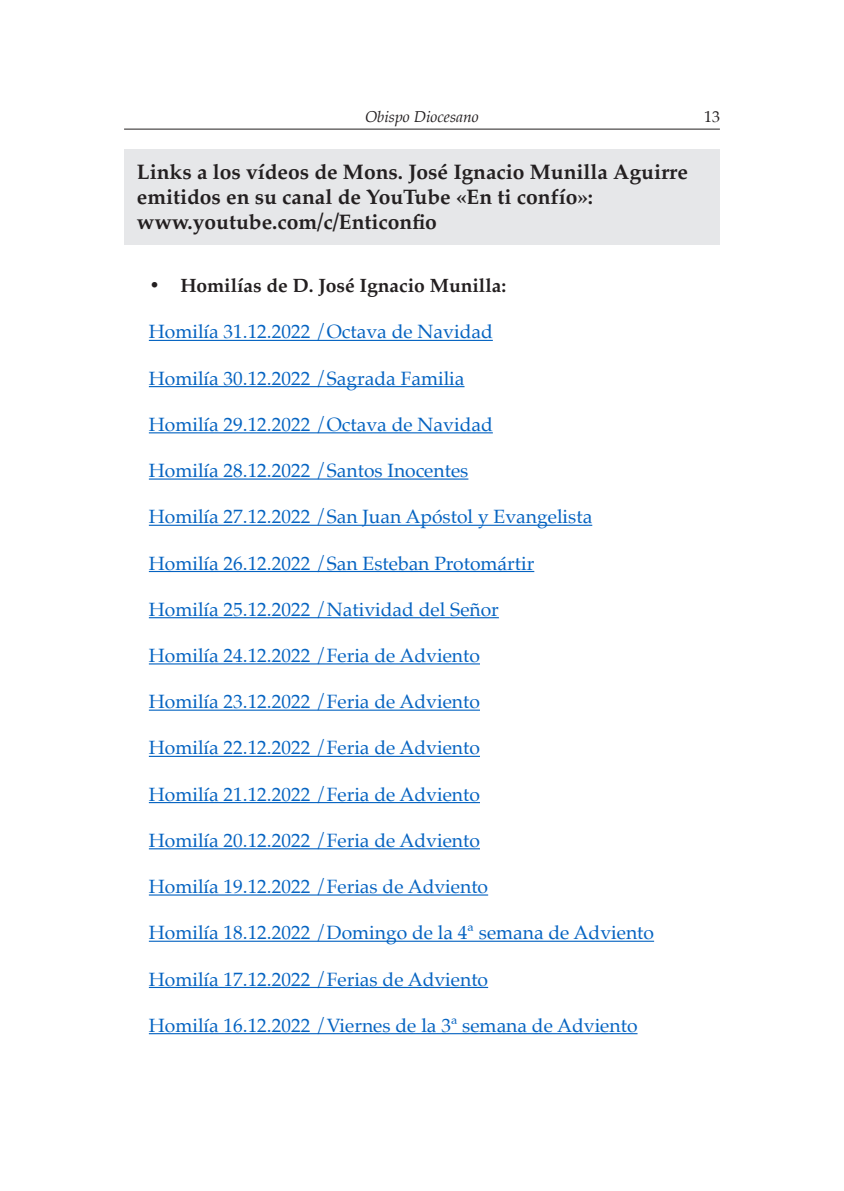
<style>
.page{position:relative;width:844px;height:1191px;background:#fff}
.page>*{position:absolute;margin:0;border:0;box-sizing:border-box;transform-origin:0 0}
.Cuerpo_de_texto{font:700 21px "Palatino";color:#231f20}
.Cuerpo_de_texto-2{font:19.25px "Palatino";color:#0563c1}
.t1{font:700 19.25px "Palatino";color:#231f20}
.t2{font:italic 15.75px "Palatino";color:#231f20}
.t3{font:15.75px "Palatino";color:#231f20}
</style>
<div class="page">
<hr style="left:124px;top:129px;width:595px;height:1px;background:#231f20">
<div style="left:124px;top:149px;width:595px;height:95px;background:#e6e7e9"></div>
<hr style="left:149px;top:340px;width:343px;height:1px;background:#0563c1">
<hr style="left:149px;top:386px;width:315px;height:1px;background:#0563c1">
<hr style="left:149px;top:432px;width:343px;height:1px;background:#0563c1">
<hr style="left:149px;top:478px;width:319px;height:1px;background:#0563c1">
<hr style="left:149px;top:525px;width:443px;height:1px;background:#0563c1">
<hr style="left:149px;top:571px;width:385px;height:1px;background:#0563c1">
<hr style="left:149px;top:617px;width:350px;height:1px;background:#0563c1">
<hr style="left:149px;top:663px;width:331px;height:1px;background:#0563c1">
<hr style="left:149px;top:709px;width:331px;height:1px;background:#0563c1">
<hr style="left:149px;top:756px;width:331px;height:1px;background:#0563c1">
<hr style="left:149px;top:802px;width:331px;height:1px;background:#0563c1">
<hr style="left:149px;top:848px;width:331px;height:1px;background:#0563c1">
<hr style="left:149px;top:894px;width:339px;height:1px;background:#0563c1">
<hr style="left:149px;top:940px;width:505px;height:1px;background:#0563c1">
<hr style="left:149px;top:987px;width:339px;height:1px;background:#0563c1">
<hr style="left:149px;top:1033px;width:488px;height:1px;background:#0563c1">
<p class="t2" style="left:365px;top:103px;width:115px">Obispo Diocesano</p>
<p class="t3" style="left:704px;top:104px;width:17px">13</p>
<p class="Cuerpo_de_texto" style="left:137px;top:154px;width:552px">Links a los vídeos de Mons. José Ignacio Munilla Aguirre</p>
<p class="Cuerpo_de_texto" style="left:137px;top:179px;width:457px">emitidos en su canal de YouTube «En ti confío»:</p>
<p class="Cuerpo_de_texto" style="left:137px;top:204px;width:301px">www.youtube.com/c/Enticonfio</p>
<p class="t1" style="left:149px;top:269px;width:359px">• Homilías de D. José Ignacio Munilla:</p>
<p class="Cuerpo_de_texto-2" style="left:149px;top:316px;width:345px">Homilía 31.12.2022 /Octava de Navidad</p>
<p class="Cuerpo_de_texto-2" style="left:149px;top:362px;width:317px">Homilía 30.12.2022 /Sagrada Familia</p>
<p class="Cuerpo_de_texto-2" style="left:149px;top:408px;width:345px">Homilía 29.12.2022 /Octava de Navidad</p>
<p class="Cuerpo_de_texto-2" style="left:149px;top:454px;width:321px">Homilía 28.12.2022 /Santos Inocentes</p>
<p class="Cuerpo_de_texto-2" style="left:149px;top:501px;width:445px">Homilía 27.12.2022 /San Juan Apóstol y Evangelista</p>
<p class="Cuerpo_de_texto-2" style="left:149px;top:547px;width:387px">Homilía 26.12.2022 /San Esteban Protomártir</p>
<p class="Cuerpo_de_texto-2" style="left:149px;top:593px;width:351px">Homilía 25.12.2022 /Natividad del Señor</p>
<p class="Cuerpo_de_texto-2" style="left:149px;top:639px;width:332px">Homilía 24.12.2022 /Feria de Adviento</p>
<p class="Cuerpo_de_texto-2" style="left:149px;top:685px;width:332px">Homilía 23.12.2022 /Feria de Adviento</p>
<p class="Cuerpo_de_texto-2" style="left:149px;top:732px;width:332px">Homilía 22.12.2022 /Feria de Adviento</p>
<p class="Cuerpo_de_texto-2" style="left:149px;top:778px;width:332px">Homilía 21.12.2022 /Feria de Adviento</p>
<p class="Cuerpo_de_texto-2" style="left:149px;top:824px;width:332px">Homilía 20.12.2022 /Feria de Adviento</p>
<p class="Cuerpo_de_texto-2" style="left:149px;top:870px;width:341px">Homilía 19.12.2022 /Ferias de Adviento</p>
<p class="Cuerpo_de_texto-2" style="left:149px;top:916px;width:506px">Homilía 18.12.2022 /Domingo de la 4ª semana de Adviento</p>
<p class="Cuerpo_de_texto-2" style="left:149px;top:963px;width:341px">Homilía 17.12.2022 /Ferias de Adviento</p>
<p class="Cuerpo_de_texto-2" style="left:149px;top:1009px;width:490px">Homilía 16.12.2022 /Viernes de la 3ª semana de Adviento</p>
</div>
